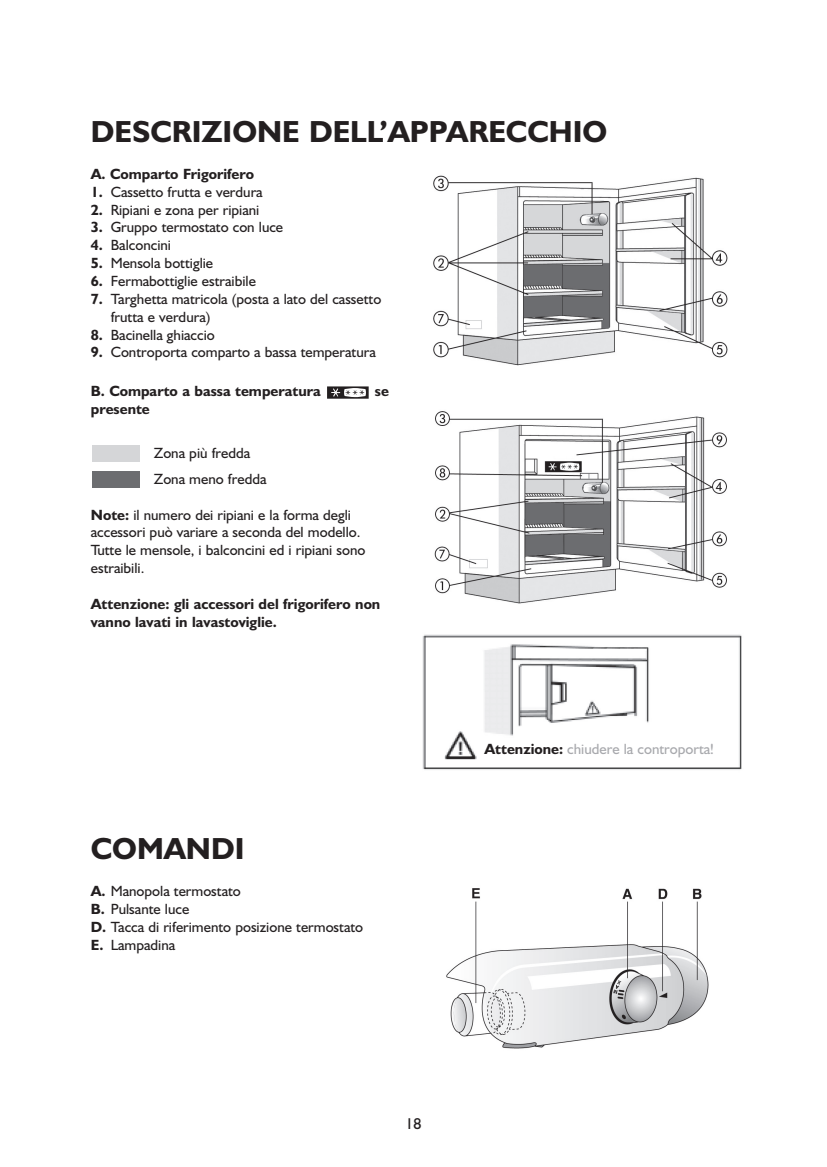
<style>
.page{position:relative;width:827px;height:1167px;background:#fff}
.page>*{position:absolute;margin:0;border:0;box-sizing:border-box;transform-origin:0 0}
.t1{font:700 30.62px "Humanist 521 BT";color:#231f20}
.t2{font:15.75px "Humanist 521 BT";color:#231f20}
.t3{font:14.88px/17.8px "Humanist 521 BT";color:#231f20}
.t4{font:700 14.88px/17.8px "Humanist 521 BT";color:#231f20}
.t5{font:14.88px "Humanist 521 BT";color:#a8a9ad}
.s1{font-weight:700}
.s2{font-weight:700;color:#231f20}
</style>
<div class="page">
<svg style="left:327px;top:386px;width:41px;height:12px"></svg>
<div style="left:93px;top:471px;width:47px;height:16px;background:#6c6d70"></div>
<div style="left:93px;top:445px;width:47px;height:16px;background:#d5d6d8"></div>
<img style="left:433px;top:175px;width:295px;height:191px">
<img style="left:434px;top:411px;width:293px;height:193px">
<img style="left:422px;top:634px;width:320px;height:136px">
<div style="left:484px;top:740px;width:240px;height:21px;background:#fff"></div>
<img style="left:446px;top:888px;width:263px;height:161px">
<p class="t1" style="left:91px;top:112px;width:518px">DESCRIZIONE DELL’APPARECCHIO</p>
<p class="t4" style="left:91px;top:164px;width:165px">A. Comparto Frigorifero</p>
<p class="t3" style="left:91px;top:182px;width:173px"><span class="s1">1.</span> Cassetto frutta e verdura</p>
<p class="t3" style="left:91px;top:200px;width:170px"><span class="s1">2.</span> Ripiani e zona per ripiani</p>
<p class="t3" style="left:91px;top:218px;width:194px"><span class="s1">3.</span> Gruppo termostato con luce</p>
<p class="t3" style="left:91px;top:236px;width:82px"><span class="s1">4.</span> Balconcini</p>
<p class="t3" style="left:91px;top:254px;width:124px"><span class="s1">5.</span> Mensola bottiglie</p>
<p class="t3" style="left:91px;top:272px;width:167px"><span class="s1">6.</span> Fermabottiglie estraibile</p>
<p class="t3" style="left:111px;top:289px;width:272px;text-indent:-20px"><span class="s1">7.</span> Targhetta matricola (posta a lato del cassetto frutta e verdura)</p>
<p class="t3" style="left:91px;top:325px;width:125px"><span class="s1">8.</span> Bacinella ghiaccio</p>
<p class="t3" style="left:91px;top:343px;width:286px"><span class="s1">9.</span> Controporta comparto a bassa temperatura</p>
<p class="t4" style="left:91px;top:382px;width:231px">B. Comparto a bassa temperatura</p>
<p class="t4" style="left:375px;top:382px;width:16px">se</p>
<p class="t4" style="left:91px;top:400px;width:61px">presente</p>
<p class="t3" style="left:154px;top:440px;width:114px;line-height:25.9px">Zona più fredda<br>Zona meno fredda</p>
<p class="t3" style="left:91px;top:505px;width:276px"><span class="s1">Note:</span> il numero dei ripiani e la forma degli accessori può variare a seconda del modello.<br>Tutte le mensole, i balconcini ed i ripiani sono estraibili.</p>
<p class="t4" style="left:91px;top:594px;width:291px">Attenzione: gli accessori del frigorifero non vanno lavati in lavastoviglie.</p>
<p class="t1" style="left:91px;top:829px;width:155px">COMANDI</p>
<p class="t3" style="left:91px;top:882px;width:274px"><span class="s1">A.</span> Manopola termostato<br><span class="s1">B.</span> Pulsante luce<br><span class="s1">D.</span> Tacca di riferimento posizione termostato<br><span class="s1">E.</span> Lampadina</p>
<p class="t5" style="left:484px;top:740px;width:231px"><span class="s2">Attenzione:</span> chiudere la controporta!</p>
<p class="t2" style="left:405px;top:1114px;width:17px">18</p>
</div>
